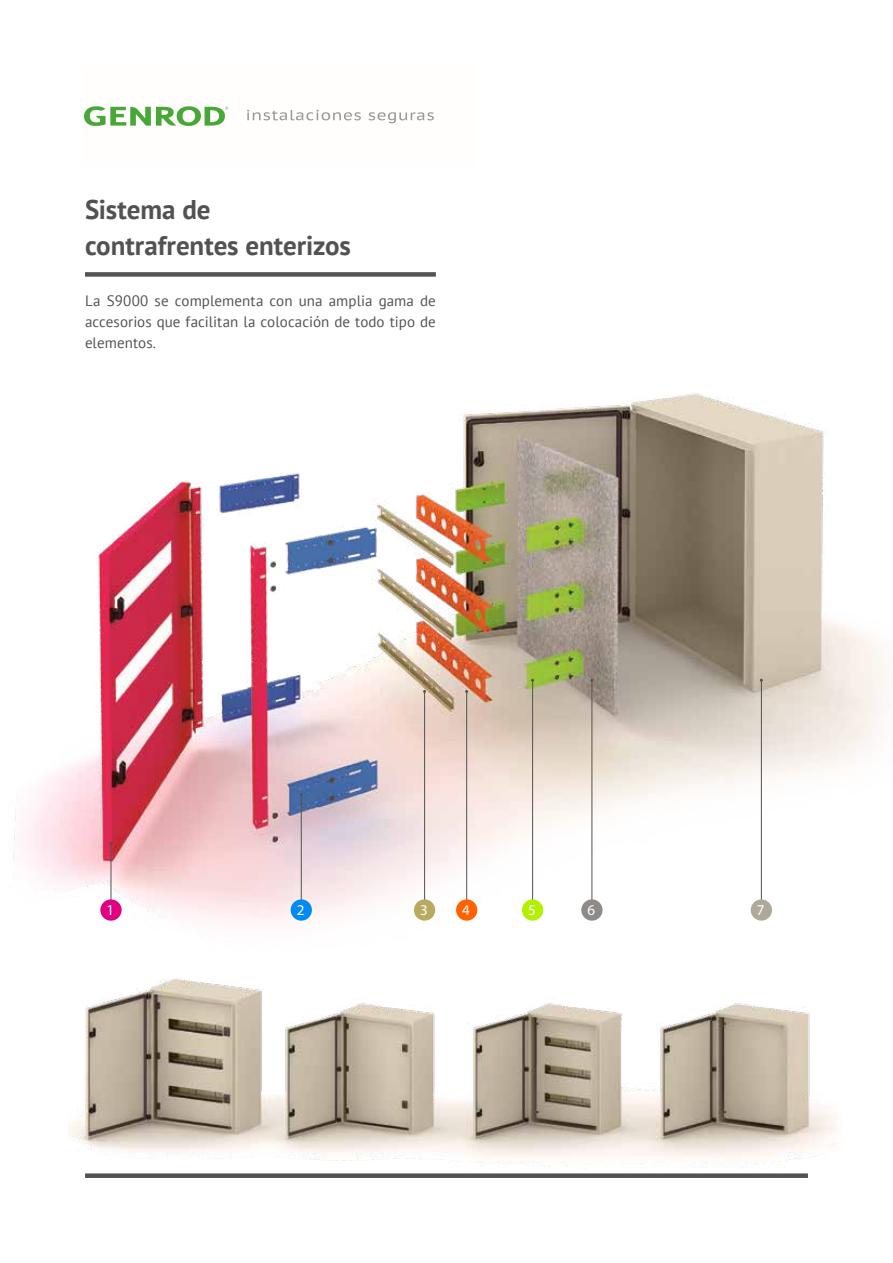
<style>
.page{position:relative;width:893px;height:1263px;background:#fff}
.page>*{position:absolute;margin:0;border:0;box-sizing:border-box;transform-origin:0 0}
.t1{font:700 27px/36px "PT Sans";letter-spacing:-.005em;color:#525252}
.t2{font:15px/21px "PT Sans";letter-spacing:.005em;color:#525252;text-align:justify}
.t3{font:15px "Myriad Pro";color:#fffefd}
</style>
<div class="page">
<img style="left:13px;top:393px;width:876px;height:530px">
<div style="left:85px;top:272px;width:351px;height:5px;background:#525252"></div>
<hr style="left:111px;top:843px;width:1px;height:63px;background:#525252">
<div style="left:100px;top:899px;width:22px;height:22px;background:#e00081;border-radius:50%"></div>
<hr style="left:301px;top:794px;width:1px;height:112px;background:#525252">
<div style="left:291px;top:899px;width:21px;height:22px;background:#008af5;border-radius:50%"></div>
<hr style="left:424px;top:691px;width:1px;height:215px;background:#525252">
<div style="left:414px;top:899px;width:21px;height:22px;background:#b9aa5f;border-radius:50%"></div>
<hr style="left:466px;top:691px;width:1px;height:215px;background:#525252">
<div style="left:456px;top:899px;width:21px;height:22px;background:#ff6200;border-radius:50%"></div>
<hr style="left:532px;top:680px;width:1px;height:226px;background:#525252">
<div style="left:522px;top:899px;width:21px;height:22px;background:#b2f200;border-radius:50%"></div>
<hr style="left:591px;top:680px;width:1px;height:226px;background:#525252">
<div style="left:581px;top:899px;width:22px;height:22px;background:#8e8a88;border-radius:50%"></div>
<hr style="left:761px;top:680px;width:1px;height:226px;background:#525252">
<div style="left:751px;top:899px;width:21px;height:22px;background:#afa999;border-radius:50%"></div>
<img style="left:68px;top:978px;width:768px;height:200px">
<svg style="left:84px;top:106px;width:144px;height:20px"></svg>
<svg style="left:247px;top:110px;width:114px;height:10px"></svg>
<svg style="left:369px;top:112px;width:65px;height:11px"></svg>
<h1 class="t1" style="left:85px;top:191px;width:267px">Sistema de contrafrentes enterizos</h1>
<p class="t2" style="left:85px;top:290px;width:352px">La S9000 se complementa con una amplia gama de accesorios que facilitan la colocación de todo tipo de elementos.</p>
<p class="t3" style="left:107px;top:901px;width:9px">1</p>
<p class="t3" style="left:297px;top:901px;width:9px">2</p>
<p class="t3" style="left:420px;top:901px;width:9px">3</p>
<p class="t3" style="left:462px;top:901px;width:9px">4</p>
<p class="t3" style="left:528px;top:901px;width:9px">5</p>
<p class="t3" style="left:587px;top:901px;width:9px">6</p>
<p class="t3" style="left:757px;top:901px;width:9px">7</p>
</div>
